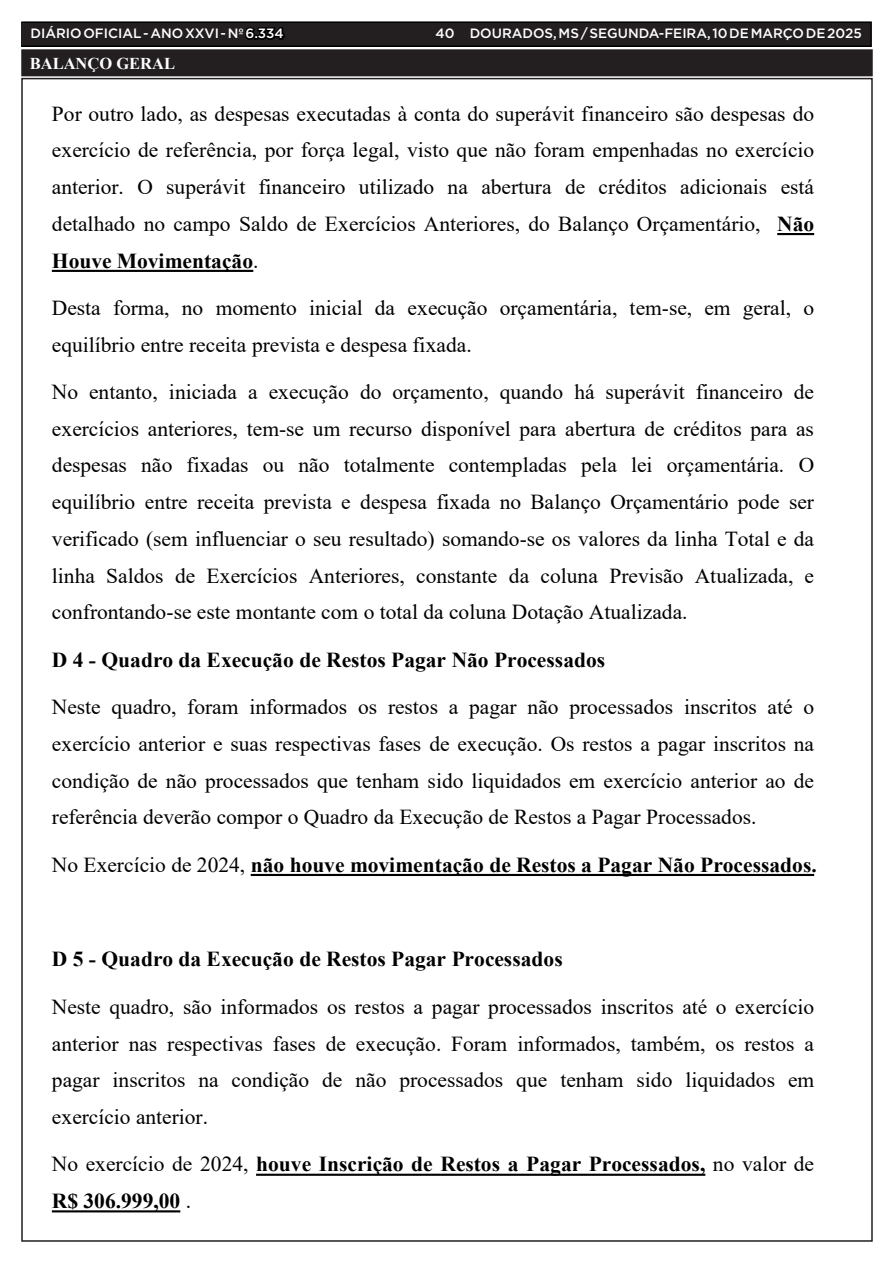
<style>
.page{position:relative;width:893px;height:1263px;background:#fff}
.page>*{position:absolute;margin:0;border:0;box-sizing:border-box;transform-origin:0 0}
.t1{font:21.3px/36.8px "Times New Roman";color:#000;text-align:justify}
.t2{font:700 21.3px/36.6px "Times New Roman";color:#000}
.TEXTO{font:700 16.5px "Times New Roman";color:#fff}
.t3{font:500 13.5px "Gotham";color:#fff}
.s1{color:#000}
.s2{font-weight:700}
.s3{font-weight:400}
</style>
<div class="page">
<div style="left:21px;top:22px;width:850px;height:24px;background:#231f20"></div>
<div style="left:21px;top:21px;width:851px;height:26px;border:2px solid #000"></div>
<div style="left:23px;top:51px;width:848px;height:23px;background:#231f20"></div>
<div style="left:21px;top:49px;width:852px;height:27px;border:4px solid #231f20"></div>
<hr style="left:777px;top:233px;width:37px;height:2px;background:#000">
<hr style="left:52px;top:270px;width:201px;height:2px;background:#000">
<hr style="left:251px;top:874px;width:563px;height:2px;background:#000">
<hr style="left:256px;top:1174px;width:449px;height:2px;background:#000">
<hr style="left:52px;top:1210px;width:128px;height:2px;background:#000">
<p class="t3" style="left:31px;top:25px;width:255px">DIÁRIO OFICIAL - ANO XXVI - Nº <span class="s1">6.334</span></p>
<p class="t3" style="left:436px;top:25px;width:428px">40 DOURADOS, MS / SEGUNDA-FEIRA, 10 DE MARÇO DE 2025</p>
<p class="TEXTO" style="left:30px;top:52px;width:147px">BALANÇO GERAL</p>
<p class="t1" style="left:52px;top:95px;width:764px">Por outro lado, as despesas executadas à conta do superávit financeiro são despesas do exercício de referência, por força legal, visto que não foram empenhadas no exercício anterior. O superávit financeiro utilizado na abertura de créditos adicionais está detalhado no campo Saldo de Exercícios Anteriores, do Balanço Orçamentário, <span class="s2">Não Houve Movimentação</span>.</p>
<p class="t1" style="left:52px;top:289px;width:764px">Desta forma, no momento inicial da execução orçamentária, tem-se, em geral, o equilíbrio entre receita prevista e despesa fixada.</p>
<p class="t1" style="left:52px;top:373px;width:764px">No entanto, iniciada a execução do orçamento, quando há superávit financeiro de exercícios anteriores, tem-se um recurso disponível para abertura de créditos para as despesas não fixadas ou não totalmente contempladas pela lei orçamentária. O equilíbrio entre receita prevista e despesa fixada no Balanço Orçamentário pode ser verificado (sem influenciar o seu resultado) somando-se os valores da linha Total e da linha Saldos de Exercícios Anteriores, constante da coluna Previsão Atualizada, e confrontando-se este montante com o total da coluna Dotação Atualizada.</p>
<p class="t2" style="left:52px;top:641px;width:555px">D 4 - Quadro da Execução de Restos Pagar Não Processados</p>
<p class="t1" style="left:52px;top:688px;width:764px">Neste quadro, foram informados os restos a pagar não processados inscritos até o exercício anterior e suas respectivas fases de execução. Os restos a pagar inscritos na condição de não processados que tenham sido liquidados em exercício anterior ao de referência deverão compor o Quadro da Execução de Restos a Pagar Processados.</p>
<p class="t2" style="left:52px;top:846px;width:766px"><span class="s3">No Exercício de 2024,</span> não houve movimentação de Restos a Pagar Não Processados.</p>
<p class="t2" style="left:52px;top:940px;width:512px">D 5 - Quadro da Execução de Restos Pagar Processados</p>
<p class="t1" style="left:52px;top:988px;width:764px">Neste quadro, são informados os restos a pagar processados inscritos até o exercício anterior nas respectivas fases de execução. Foram informados, também, os restos a pagar inscritos na condição de não processados que tenham sido liquidados em exercício anterior.</p>
<p class="t2" style="left:52px;top:1145px;width:764px"><span class="s3">No exercício de 2024,</span> houve Inscrição de Restos a Pagar Processados, <span class="s3">no valor de<br></span>R$ 306.999,00 <span class="s3">.</span></p>
</div>
